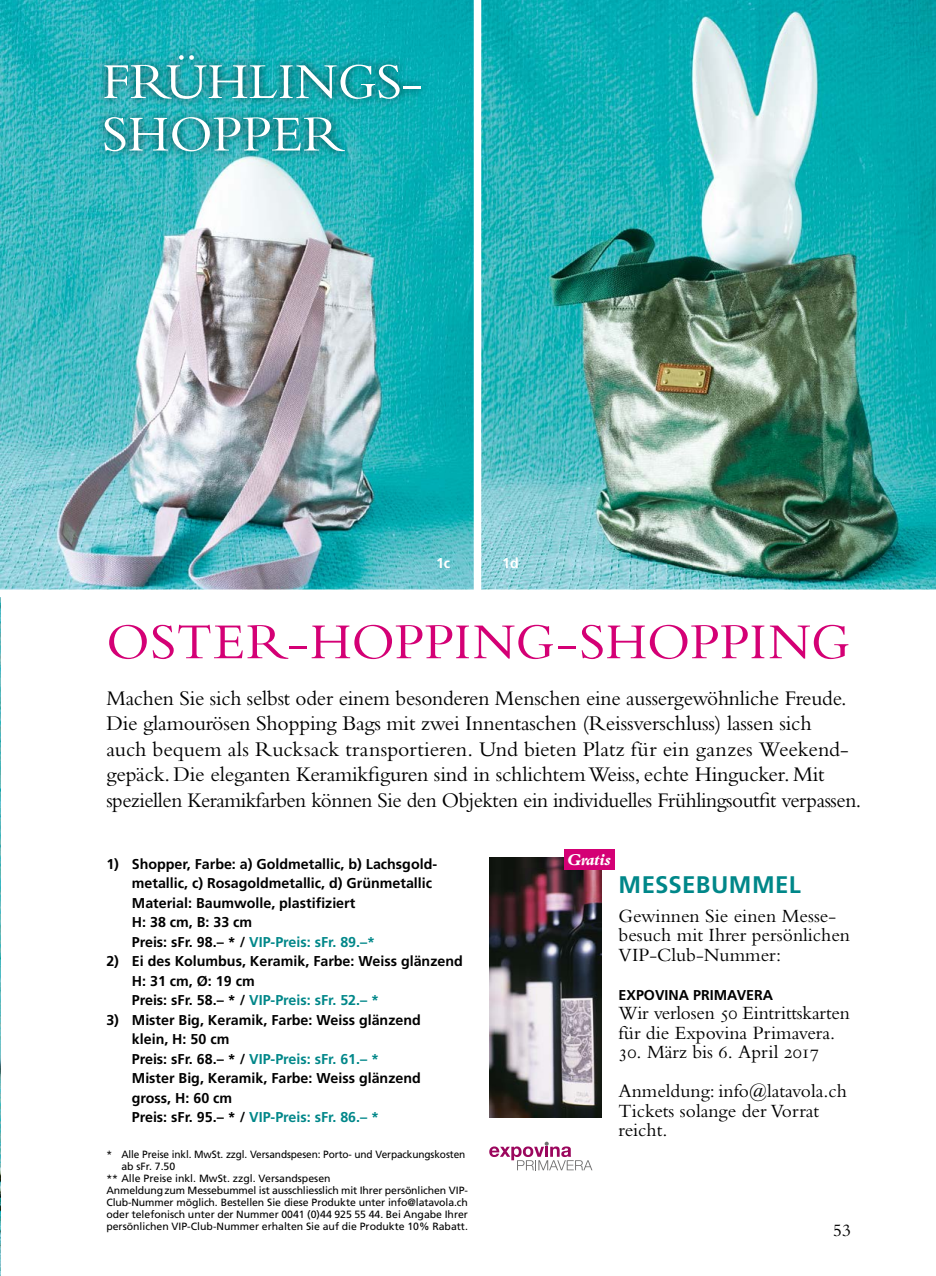
<style>
.page{position:relative;width:936px;height:1276px;background:#fff}
.page>*{position:absolute;margin:0;border:0;box-sizing:border-box;transform-origin:0 0}
.t1{font:52.5px "Bembo Std";letter-spacing:.005em;color:#d40075}
.t2{font:52.5px/52.5px "Bembo Std";color:#fff}
.t3{font:700 24px "Frutiger LT Std";letter-spacing:.015em;color:#008789}
.t4{font:21.75px/25.5px "Bembo Std";letter-spacing:-.01em;color:#000}
.t5{font:19.5px/19.5px "Bembo Std";color:#000}
.t6{font:18px "Bembo Std";color:#000}
.t7{font:italic 800 17.25px "Bembo Std";letter-spacing:-.02em;color:#fff}
.t8{font:700 14.25px/19.5px "Frutiger LT Std";color:#000}
.t9{font:700 14.25px "Frutiger LT Std";color:#fff}
.t10{font:10.5px "Frutiger LT Std";letter-spacing:-.01em;color:#000}
.s1{color:#008789}
</style>
<div class="page">
<img style="left:1px;top:0;width:934px;height:589px">
<img style="left:489px;top:858px;width:112px;height:259px">
<svg style="left:489px;top:1141px;width:103px;height:29px"></svg>
<div style="left:564px;top:849px;width:50px;height:20px;background:#d40075"></div>
<img style="left:0;top:597px;width:1px;height:679px">
<div style="left:473px;top:0;width:8px;height:1276px;background:#fff"></div>
<div style="left:96px;top:47px;width:333px;height:113px;background:#000;opacity:.75"></div>
<h1 class="t2" style="left:102px;top:54px;width:322px">FRÜHLINGS-<br>SHOPPER</h1>
<p class="t9" style="left:436px;top:555px;width:16px">1c</p>
<p class="t9" style="left:502px;top:555px;width:18px">1d</p>
<h1 class="t1" style="left:106px;top:611px;width:744px">OSTER-HOPPING-SHOPPING</h1>
<p class="t4" style="left:106px;top:684px;width:756px">Machen Sie sich selbst oder einem besonderen Menschen eine aussergewöhnliche Freude.<br>Die glamourösen Shopping Bags mit zwei Innentaschen (Reissverschluss) lassen sich<br>auch bequem als Rucksack transportieren. Und bieten Platz für ein ganzes Weekend&shy;gepäck. Die eleganten Keramikfiguren sind in schlichtem Weiss, echte Hingucker. Mit speziellen Keramikfarben können Sie den Objekten ein individuelles Frühlingsoutfit verpassen.</p>
<p class="t8" style="left:132px;top:854px;width:307px;text-indent:-26px">1) Shopper, Farbe: a) Goldmetallic, b) Lachsgold&shy;metallic, c) Rosagoldmetallic, d) Grünmetallic Material: Baumwolle, plastifiziert<br>H: 38 cm, B: 33 cm<br>Preis: sFr. 98.– * / <span class="s1">VIP-Preis: sFr. 89.–*</span></p>
<p class="t8" style="left:132px;top:951px;width:332px;text-indent:-26px">2) Ei des Kolumbus, Keramik, Farbe: Weiss glänzend<br>H: 31 cm, Ø: 19 cm<br>Preis: sFr. 58.– * / <span class="s1">VIP-Preis: sFr. 52.– *</span></p>
<p class="t8" style="left:132px;top:1010px;width:290px;text-indent:-26px">3) Mister Big, Keramik, Farbe: Weiss glänzend klein, H: 50 cm<br>Preis: sFr. 68.– * / <span class="s1">VIP-Preis: sFr. 61.– * </span>Mister Big, Keramik, Farbe: Weiss glänzend gross, H: 60 cm<br>Preis: sFr. 95.– * / <span class="s1">VIP-Preis: sFr. 86.– *</span></p>
<p class="t10" style="left:106px;top:1148px;width:360px">* Alle Preise inkl. MwSt. zzgl. Versandspesen: Porto- und Verpackungskosten</p>
<p class="t10" style="left:121px;top:1160px;width:55px">ab sFr. 7.50</p>
<p class="t10" style="left:106px;top:1172px;width:226px">** Alle Preise inkl. MwSt. zzgl. Versandspesen</p>
<p class="t10" style="left:106px;top:1184px;width:363px">Anmeldungzum Messebummel ist ausschliesslich mit Ihrer persönlichen VIP-</p>
<p class="t10" style="left:106px;top:1196px;width:363px">Club-Nummer möglich. Bestellen Sie diese Produkte unter info@latavola.ch</p>
<p class="t10" style="left:106px;top:1208px;width:363px">oder telefonisch unter der Nummer 0041 (0)44 925 55 44. Bei Angabe Ihrer</p>
<p class="t10" style="left:106px;top:1220px;width:363px">persönlichen VIP-Club-Nummer erhalten Sie auf die Produkte 10% Rabatt.</p>
<p class="t7" style="left:566px;top:850px;width:45px">Gratis</p>
<h2 class="t3" style="left:618px;top:870px;width:184px">MESSEBUMMEL</h2>
<h3 class="t5" style="left:618px;top:905px;width:233px">Gewinnen Sie einen Messe&shy;besuch mit Ihrer persönlichen<br>VIP-Club-Nummer:</h3>
<p class="t8" style="left:618px;top:985px;width:156px">EXPOVINA PRIMAVERA</p>
<h3 class="t5" style="left:618px;top:1003px;width:233px">Wir verlosen 50 Eintrittskarten für die Expovina Primavera.</h3>
<h3 class="t5" style="left:618px;top:1032px;width:230px;line-height:39px">30. März bis 6. April 2017<br>Anmeldung: info@latavola.ch</h3>
<h3 class="t5" style="left:618px;top:1100px;width:202px">Tickets solange der Vorrat reicht.</h3>
<p class="t6" style="left:833px;top:1220px;width:19px">53</p>
</div>
